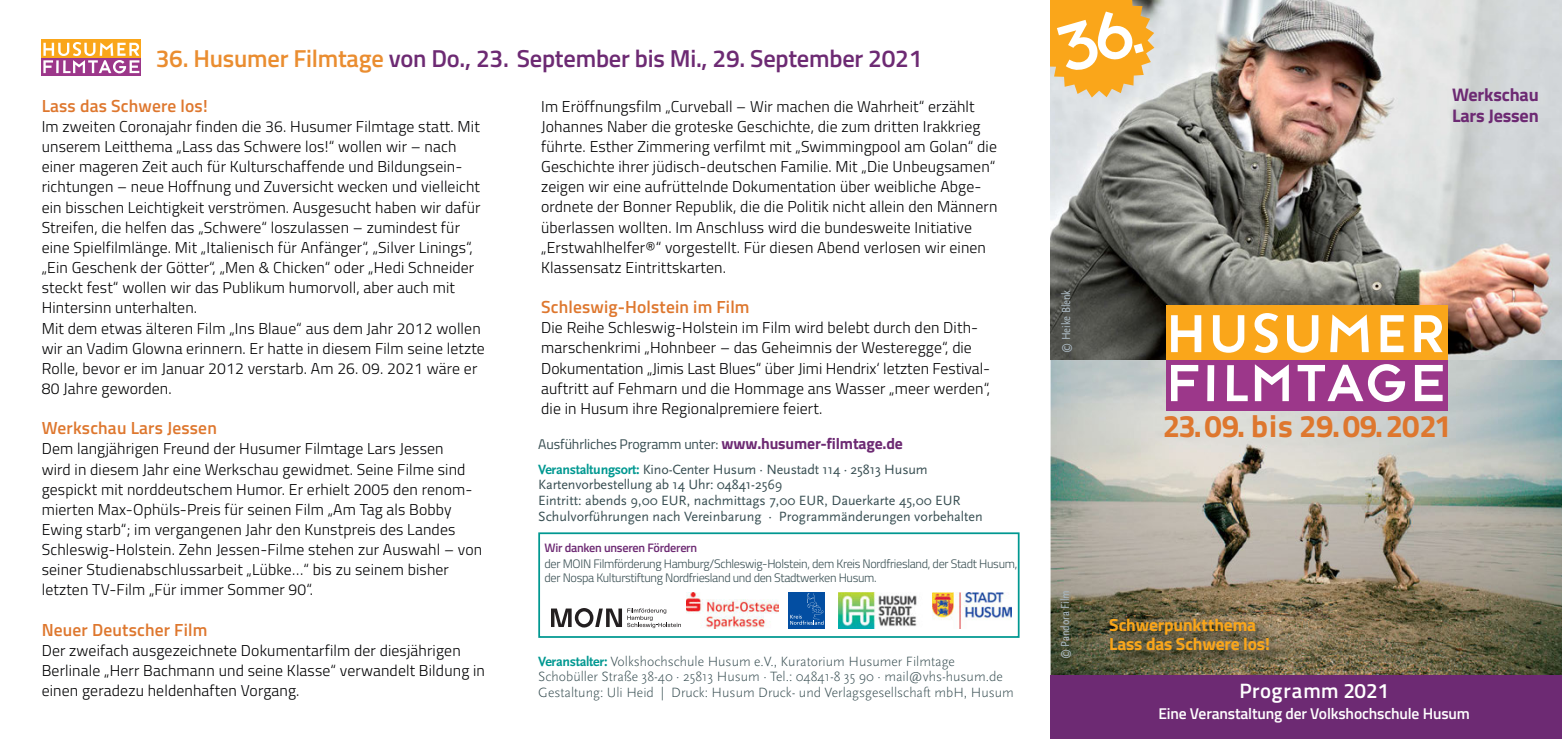
<style>
.page{position:relative;width:1562px;height:739px;background:#fff}
.page>*{position:absolute;margin:0;border:0;box-sizing:border-box;transform-origin:0 0}
.t1{font:700 31.15px "Titillium Web";letter-spacing:-.01em;color:#de772e}
.t2{font:600 24.5px "Titillium Web";letter-spacing:-.01em;color:#6d2a73}
.t3{font:600 20.82px "Titillium Web";letter-spacing:.015em;color:#fff}
.t4{font:700 18.2px/20.8px "Titillium Web";letter-spacing:-.01em;color:#6d2a73}
.t5{font:600 17.5px "Titillium Web";letter-spacing:.01em;color:#de772e}
.t6{font:700 17.5px/19.2px "Titillium Web";letter-spacing:-.01em;color:#faa61a}
.t7{font:300 15.75px/20.1px "Titillium Web";letter-spacing:.01em;color:#000002}
.t8{font:600 15.58px "Titillium Web";letter-spacing:-.01em;color:#fff}
.t9{font:14px/15.8px "Scala Sans";color:#384e52}
.t10{font:300 14px/15.8px "Scala Sans";color:#384e52}
.t11{font:14px "Titillium Web";letter-spacing:-.01em;color:#384e52}
.t12{font:300 12.25px/14px "Titillium Web";letter-spacing:-.025em;color:#384e52}
.t13{font:600 12.25px "Titillium Web";letter-spacing:-.02em;color:#6d2a73}
.t14{font:12.25px "Scala Sans Regular Con";letter-spacing:-.005em;color:#a8b6bf}
.s1{color:#ea8d30}
.s2{font-weight:700;font-size:15.75px;color:#6d2a73}
.s3{font-weight:700;color:#009891}
</style>
<div class="page">
<div style="left:538px;top:532px;width:481px;height:105px;border:2px solid #009891"></div>
<svg style="left:551px;top:608px;width:130px;height:19px"></svg>
<svg style="left:789px;top:592px;width:36px;height:35px"></svg>
<svg style="left:790px;top:593px;width:33px;height:31px"></svg>
<img style="left:687px;top:592px;width:91px;height:35px">
<img style="left:933px;top:592px;width:79px;height:35px">
<img style="left:838px;top:592px;width:79px;height:35px">
<div style="left:42px;top:39px;width:99px;height:19px;background:#faa61a"></div>
<div style="left:42px;top:58px;width:99px;height:18px;background:linear-gradient(to right,#9c378a,#9c378a)"></div>
<svg style="left:43px;top:42px;width:96px;height:31px"></svg>
<img style="left:1050px;top:359px;width:512px;height:315px">
<img style="left:1050px;top:0;width:512px;height:359px">
<div style="left:1050px;top:674px;width:512px;height:64px;background:#6d2a73"></div>
<svg style="left:1050px;top:0;width:104px;height:97px;background:#f3bc60"></svg>
<img style="left:1107px;top:615px;width:177px;height:51px">
<div style="left:1166px;top:305px;width:282px;height:54px;background:#faa61a"></div>
<div style="left:1166px;top:359px;width:282px;height:51px;background:#9c378a"></div>
<svg style="left:1171px;top:313px;width:271px;height:40px"></svg>
<svg style="left:1171px;top:364px;width:272px;height:38px"></svg>
<h2 class="t2" style="left:156px;top:40px;width:768px"><span class="s1">36. Husumer Filmtage</span> von Do., 23. September bis Mi., 29. September 2021</h2>
<p class="t5" style="left:42px;top:92px;width:167px">Lass das Schwere los!</p>
<p class="t7" style="left:42px;top:116px;width:445px">Im zweiten Coronajahr finden die 36. Husumer Filmtage statt. Mit unserem Leitthema „Lass das Schwere los!“ wollen wir – nach einer mageren Zeit auch für Kulturschaffende und Bildungsein&shy;richtungen – neue Hoffnung und Zuversicht wecken und vielleicht ein bisschen Leichtigkeit verströmen. Ausgesucht haben wir dafür Streifen, die helfen das „Schwere“ loszulassen – zumindest für eine Spielfilmlänge. Mit „Italienisch für Anfänger“, „Silver Linings“, „Ein Geschenk der Götter“, „Men &amp; Chicken“ oder „Hedi Schneider steckt fest“ wollen wir das Publikum humorvoll, aber auch mit Hintersinn unterhalten.<br>Mit dem etwas älteren Film „Ins Blaue“ aus dem Jahr 2012 wollen wir an Vadim Glowna erinnern. Er hatte in diesem Film seine letzte Rolle, bevor er im Januar 2012 verstarb. Am 26. 09. 2021 wäre er 80 Jahre geworden.</p>
<p class="t5" style="left:42px;top:414px;width:177px">Werkschau Lars Jessen</p>
<p class="t7" style="left:42px;top:438px;width:442px">Dem langjährigen Freund der Husumer Filmtage Lars Jessen<br>wird in diesem Jahr eine Werkschau gewidmet. Seine Filme sind gespickt mit norddeutschem Humor. Er erhielt 2005 den renom&shy;mierten Max-Ophüls-Preis für seinen Film „Am Tag als Bobby Ewing starb“; im vergangenen Jahr den Kunstpreis des Landes Schleswig-Holstein. Zehn Jessen-Filme stehen zur Auswahl – von seiner Studienabschlussarbeit „Lübke…“ bis zu seinem bisher letzten TV-Film „Für immer Sommer 90“.</p>
<p class="t5" style="left:42px;top:616px;width:167px">Neuer Deutscher Film</p>
<p class="t7" style="left:42px;top:639px;width:445px">Der zweifach ausgezeichnete Dokumentarfilm der diesjährigen<br>Berlinale „Herr Bachmann und seine Klasse“ verwandelt Bildung in einen geradezu heldenhaften Vorgang.</p>
<p class="t7" style="left:541px;top:95px;width:458px">Im Eröffnungsfilm „Curveball – Wir machen die Wahrheit“ erzählt Johannes Naber die groteske Geschichte, die zum dritten Irakkrieg führte. Esther Zimmering verfilmt mit „Swimmingpool am Golan“ die Geschichte ihrer jüdisch-deutschen Familie. Mit „Die Unbeugsamen“ zeigen wir eine aufrüttelnde Dokumentation über weibliche Abge&shy;ordnete der Bonner Republik, die die Politik nicht allein den Männern überlassen wollten. Im Anschluss wird die bundesweite Initiative „Erstwahlhelfer®“ vorgestellt. Für diesen Abend verlosen wir einen Klassensatz Eintrittskarten.</p>
<p class="t5" style="left:541px;top:294px;width:210px">Schleswig-Holstein im Film</p>
<p class="t7" style="left:541px;top:317px;width:451px">Die Reihe Schleswig-Holstein im Film wird belebt durch den Dith&shy;marschenkrimi „Hohnbeer – das Geheimnis der Westeregge“, die Dokumentation „Jimis Last Blues“ über Jimi Hendrix‘ letzten Festival&shy;auftritt auf Fehmarn und die Hommage ans Wasser „meer werden“, die in Husum ihre Regionalpremiere feiert.</p>
<p class="t11" style="left:538px;top:434px;width:366px">Ausführliches Programm unter: <span class="s2">www.husumer-filmtage.de</span></p>
<p class="t9" style="left:538px;top:461px;width:446px"><span class="s3">Veranstaltungsort:</span> Kino-Center Husum · Neustadt 114 · 25813 Husum Kartenvorbestellung ab 14 Uhr: 04841-2569<br>Eintritt: abends 9,00 EUR, nachmittags 7,00 EUR, Dauerkarte 45,00 EUR Schulvorführungen nach Vereinbarung · Programmänderungen vorbehalten</p>
<p class="t13" style="left:544px;top:538px;width:154px">Wir danken unseren Förderern</p>
<p class="t12" style="left:544px;top:555px;width:474px">der MOIN Filmförderung Hamburg/Schleswig-Holstein, dem Kreis Nordfriesland, der Stadt Husum, der Nospa Kulturstiftung Nordfriesland und den Stadtwerken Husum.</p>
<p class="t10" style="left:538px;top:653px;width:477px"><span class="s3">Veranstalter:</span> Volkshochschule Husum e.V., Kuratorium Husumer Filmtage<br>Schobüller Straße 38-40 · 25813 Husum · Tel.: 04841-8 35 90 · mail@vhs-husum.de<br>Gestaltung: Uli Heid | Druck: Husum Druck- und Verlagsgesellschaft mbH, Husum</p>
<p class="t4" style="left:1452px;top:83px;width:88px">Werkschau<br>Lars Jessen</p>
<p class="t14" style="left:1059px;top:352px;width:64px;rotate:-90deg">© Heike Blenk</p>
<h1 class="t1" style="left:1162px;top:402px;width:290px">23.09. bis 29.09. 2021</h1>
<p class="t14" style="left:1058px;top:659px;width:71px;rotate:-90deg">© Pandora Film</p>
<p class="t6" style="left:1109px;top:614px;width:162px">Schwerpunktthema<br>Lass das Schwere los!</p>
<h3 class="t3" style="left:1239px;top:675px;width:151px">Programm 2021</h3>
<p class="t8" style="left:1158px;top:701px;width:313px">Eine Veranstaltung der Volkshochschule Husum</p>
</div>
